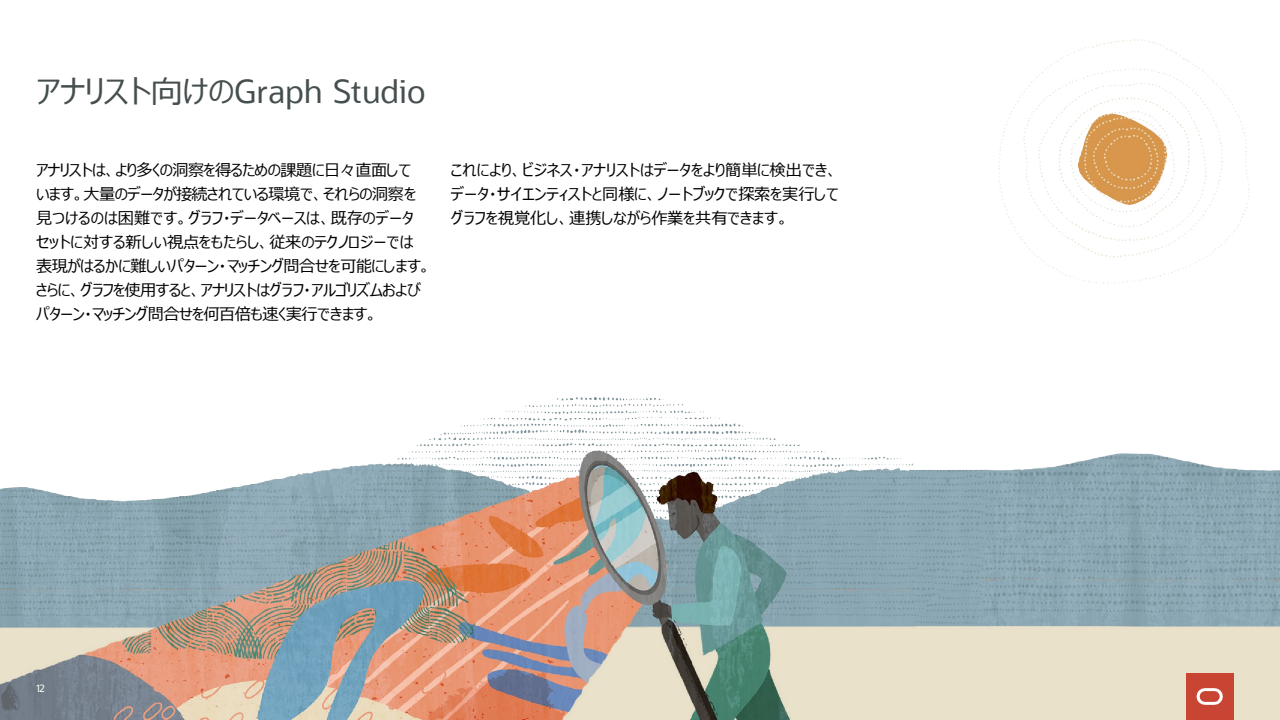
<style>
.page{position:relative;width:1280px;height:720px;background:#fff}
.page>*{position:absolute;margin:0;border:0;box-sizing:border-box;transform-origin:0 0}
.t1{font:31.8px "Oracle Sans";letter-spacing:-.005em;color:#464f4f}
.t2{font:16.2px/24px "Meiryo UI";letter-spacing:-.025em;color:#000}
.t3{font:10.2px "Oracle Sans";color:#fff}
.s1{font-family:"Meiryo UI"}
</style>
<div class="page">
<img style="left:0;top:161px;width:1280px;height:559px">
<img style="left:999px;top:48px;width:250px;height:235px">
<svg style="left:1071px;top:224px;width:88px;height:33px"></svg>
<svg style="left:1088px;top:39px;width:108px;height:28px"></svg>
<svg style="left:1241px;top:210px;width:5px;height:8px"></svg>
<div style="left:1186px;top:673px;width:47px;height:47px;background:#c84534"></div>
<svg style="left:1196px;top:688px;width:27px;height:17px"></svg>
<h2 class="t1" style="left:36px;top:73px;width:391px"><span class="s1">アナリスト向けの</span>Graph Studio</h2>
<p class="t2" style="left:36px;top:159px;width:396px">アナリストは、より多くの洞察を得るための課題に日々直面して<br>います。大量のデータが接続されている環境で、それらの洞察を見つけるのは困難です。グラフ・データベースは、既存のデータ<br>セットに対する新しい視点をもたらし、従来のテクノロジーでは表現がはるかに難しいパターン・マッチング問合せを可能にします。さらに、グラフを使用すると、アナリストはグラフ・アルゴリズムおよびパターン・マッチング問合せを何百倍も速く実行できます。</p>
<p class="t2" style="left:451px;top:159px;width:389px;text-align:justify">これにより、ビジネス・アナリストはデータをより簡単に検出でき、データ・サイエンティストと同様に、ノートブックで探索を実行してグラフを視覚化し、連携しながら作業を共有できます。</p>
<p class="t3" style="left:36px;top:682px;width:10px">12</p>
</div>
